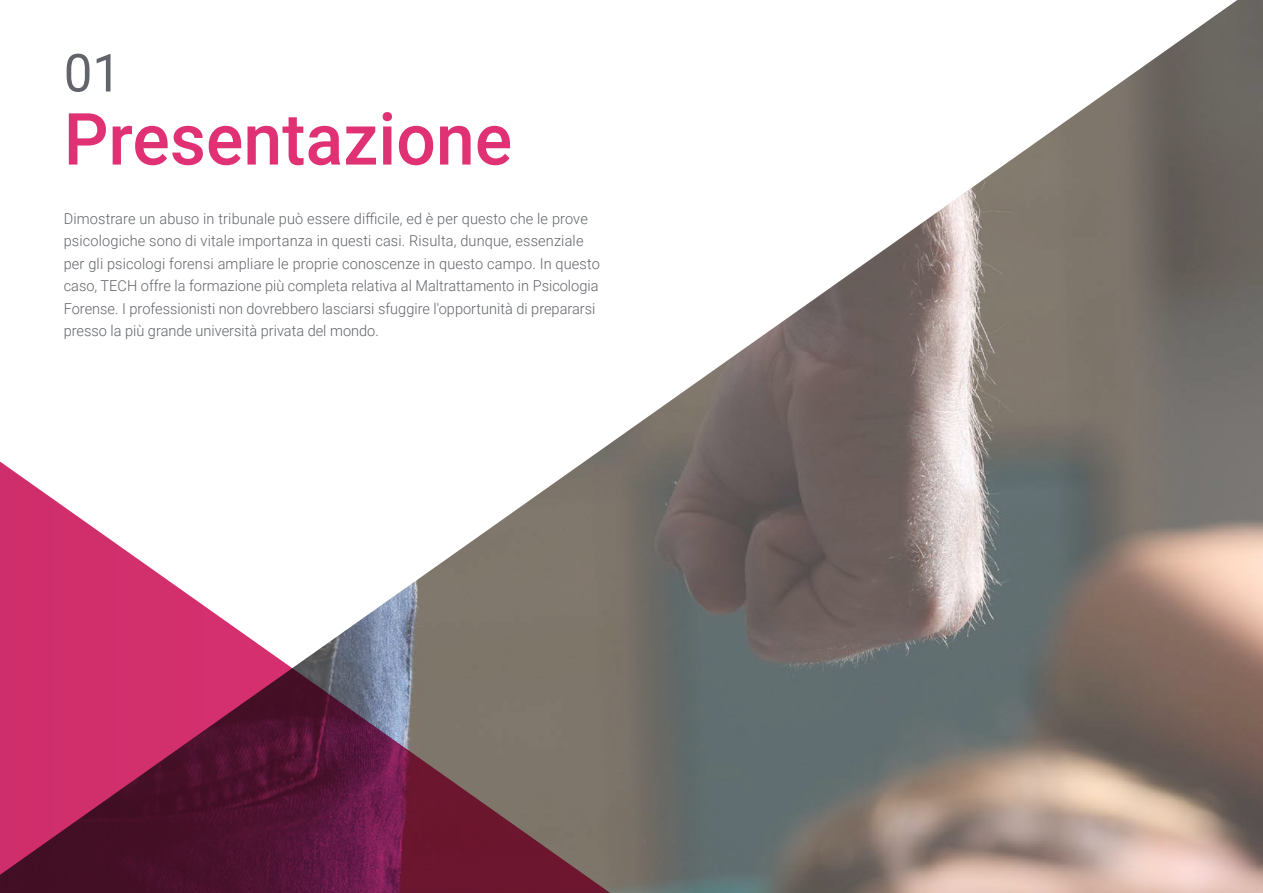
<style>
.page{position:relative;width:1263px;height:893px;background:#fff}
.page>*{position:absolute;margin:0;border:0;box-sizing:border-box;transform-origin:0 0}
.t1{font:500 72px "Roboto";color:#df3174}
.t2{font:52.5px "Roboto";color:#61646a}
.t3{font:300 15px/22.5px "Roboto";color:#61646a}
</style>
<div class="page">
<img style="left:606px;top:0;width:657px;height:893px">
<svg style="left:0;top:446px;width:640px;height:447px"></svg>
<h2 class="t2" style="left:64px;top:36px;width:59px">01</h2>
<h1 class="t1" style="left:64px;top:89px;width:450px">Presentazione</h1>
<p class="t3" style="left:64px;top:207px;width:538px">Dimostrare un abuso in tribunale può essere difficile, ed è per questo che le prove psicologiche sono di vitale importanza in questi casi. Risulta, dunque, essenziale per gli psicologi forensi ampliare le proprie conoscenze in questo campo. In questo caso, TECH offre la formazione più completa relativa al Maltrattamento in Psicologia Forense. I professionisti non dovrebbero lasciarsi sfuggire l'opportunità di prepararsi presso la più grande università privata del mondo.</p>
</div>
